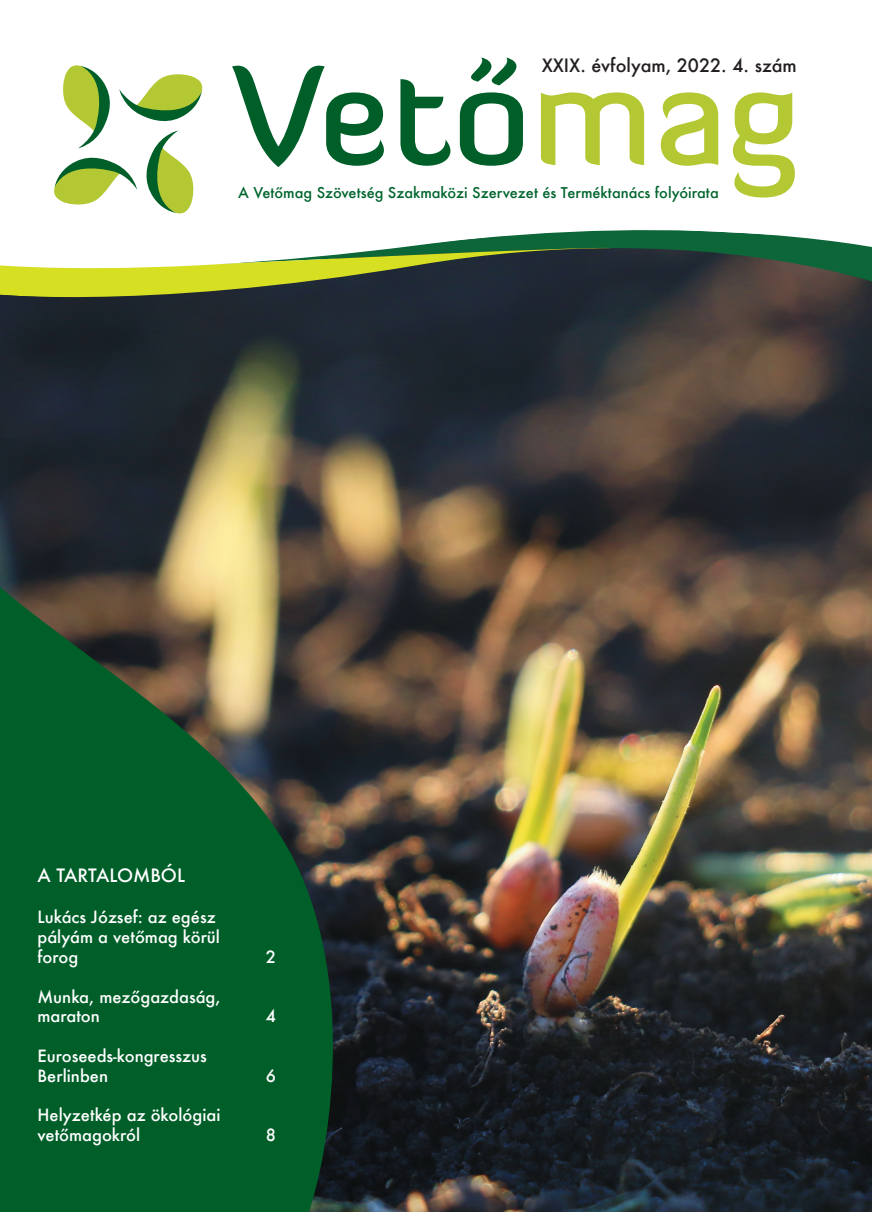
<style>
.page{position:relative;width:872px;height:1212px;background:#fff}
.page>*{position:absolute;margin:0;border:0;box-sizing:border-box;transform-origin:0 0}
.t1{font:500 18px "Futura";color:#231f20}
.t2{font:500 18px "Futura";letter-spacing:-.005em;color:#fff}
.tartalom{font:500 16.5px/19.8px "Futura";color:#fff}
.t3{font:500 14.55px "Futura";color:#00652e}
</style>
<div class="page">
<img style="left:0;top:299px;width:872px;height:913px">
<svg style="left:612px;top:197px;width:260px;height:102px"></svg>
<svg style="left:0;top:230px;width:612px;height:108px;fill:#212a34"></svg>
<svg style="left:0;top:537px;width:333px;height:675px;background:#1e5e32"></svg>
<svg style="left:232px;top:66px;width:152px;height:101px"></svg>
<svg style="left:400px;top:79px;width:50px;height:87px"></svg>
<svg style="left:460px;top:57px;width:63px;height:109px"></svg>
<svg style="left:541px;top:92px;width:103px;height:73px"></svg>
<svg style="left:661px;top:92px;width:57px;height:74px"></svg>
<svg style="left:733px;top:92px;width:62px;height:105px"></svg>
<svg style="left:54px;top:65px;width:148px;height:148px"></svg>
<p class="t1" style="left:541px;top:53px;width:257px">XXIX. évfolyam, 2022. 4. szám</p>
<p class="t3" style="left:238px;top:182px;width:482px">A Vetőmag Szövetség Szakmaközi Szervezet és Terméktanács folyóirata</p>
<p class="t2" style="left:37px;top:862px;width:149px">A TARTALOMBÓL</p>
<p class="tartalom" style="left:37px;top:907px;width:184px">Lukács József: az egész pályám a vetőmag körül forog</p>
<p class="tartalom" style="left:37px;top:986px;width:185px">Munka, mezőgazdaság, maraton</p>
<p class="tartalom" style="left:37px;top:1046px;width:171px">Euroseeds-kongresszus<br>Berlinben</p>
<p class="tartalom" style="left:37px;top:1105px;width:184px">Helyzetkép az ökológiai vetőmagokról</p>
<p class="tartalom" style="left:266px;top:947px;width:12px">2</p>
<p class="tartalom" style="left:266px;top:1006px;width:12px">4</p>
<p class="tartalom" style="left:266px;top:1065px;width:12px">6</p>
<p class="tartalom" style="left:266px;top:1125px;width:12px">8</p>
</div>
